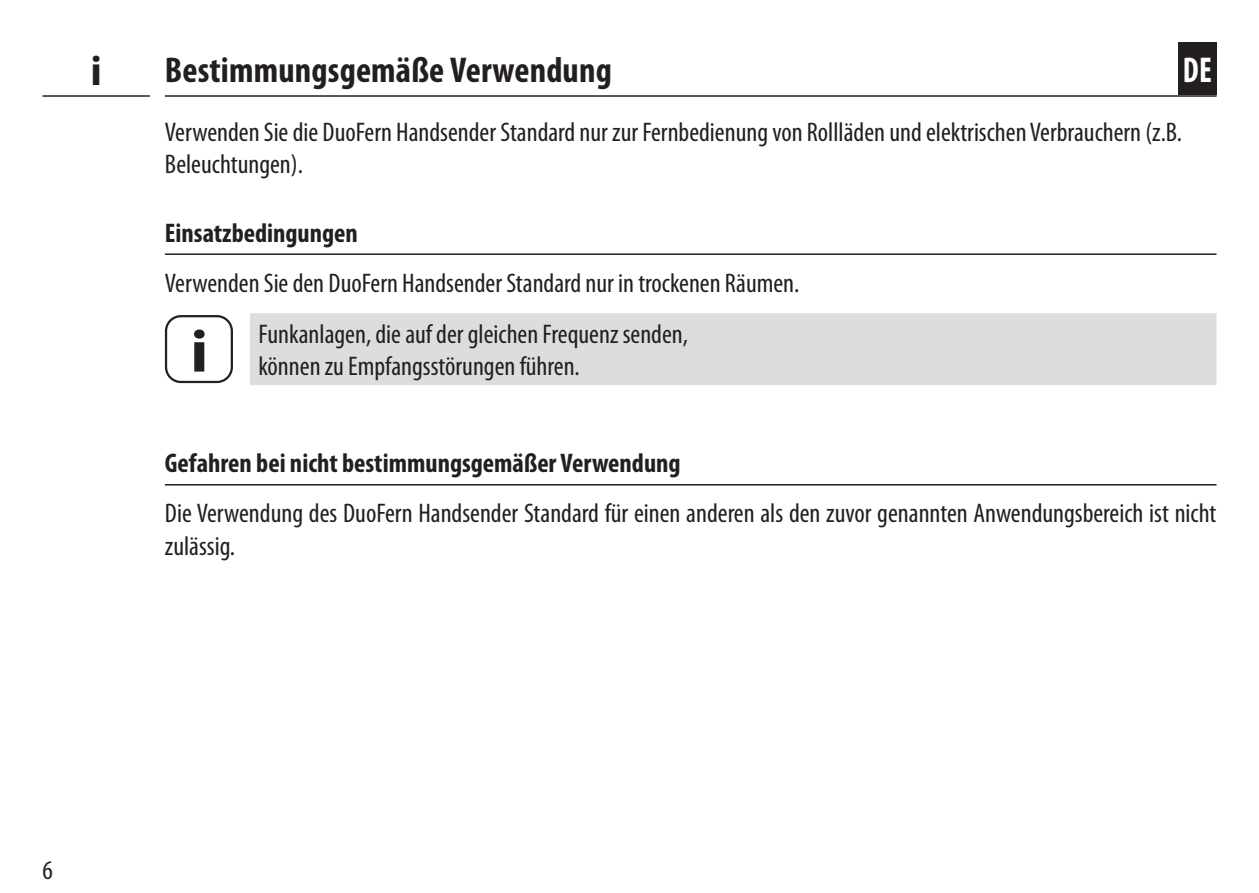
<style>
.page{position:relative;width:1259px;height:893px;background:#fff}
.page>*{position:absolute;margin:0;border:0;box-sizing:border-box;transform-origin:0 0}
.INFO-Icon{font:700 60px "Myriad Pro";color:#231f20;scale:1.1 1}
.Informations_-_Icon{font:700 42px "Myriad Pro";color:#231f20}
.Kapitelüberschriften{font:700 condensed 36px "Myriad Pro";letter-spacing:.005em;color:#231f20}
.t1{font:700 condensed 36px "Myriad Pro";color:#fff;scale:.9 1}
.Fließtext_-_DE{font:condensed 27px/32.4px "Myriad Pro";color:#231f20}
.Nützliche_Infos_2_Ze{font:condensed 27px/32.4px "Myriad Pro";color:#231f20}
.Untertitel_mit_Linie{font:700 condensed 27px "Myriad Pro";color:#231f20}
</style>
<div class="page">
<hr style="left:165px;top:95px;width:1051px;height:2px;background:#231f20">
<hr style="left:42px;top:95px;width:108px;height:2px;background:#231f20">
<div style="left:1178px;top:42px;width:38px;height:53px;background:#231f20"></div>
<hr style="left:165px;top:253px;width:1051px;height:2px;background:#231f20">
<div style="left:250px;top:313px;width:966px;height:72px;background:#dcdddf"></div>
<hr style="left:165px;top:484px;width:1051px;height:2px;background:#231f20">
<div style="left:165px;top:315px;width:68px;height:68px;border:2px solid #231f20;border-radius:15px"></div>
<p class="Informations_-_Icon" style="left:90px;top:47px;width:13px">i</p>
<p class="Kapitelüberschriften" style="left:165px;top:51px;width:448px">Bestimmungsgemäße Verwendung</p>
<h3 class="t1" style="left:1183px;top:50px;width:34px">DE</h3>
<p class="Fließtext_-_DE" style="left:165px;top:116px;width:1018px">Verwenden Sie die DuoFern Handsender Standard nur zur Fernbedienung von Rollläden und elektrischen Verbrauchern (z.B.<br>Beleuchtungen).</p>
<p class="Untertitel_mit_Linie" style="left:165px;top:218px;width:194px">Einsatzbedingungen</p>
<p class="Fließtext_-_DE" style="left:165px;top:267px;width:636px">Verwenden Sie den DuoFern Handsender Standard nur in trockenen Räumen.</p>
<p class="INFO-Icon" style="left:190px;top:318px;width:18px">i</p>
<p class="Nützliche_Infos_2_Ze" style="left:258px;top:318px;width:431px">Funkanlagen, die auf der gleichen Frequenz senden, können zu Empfangsstörungen führen.</p>
<p class="Untertitel_mit_Linie" style="left:165px;top:448px;width:517px">Gefahren bei nicht bestimmungsgemäßer Verwendung</p>
<p class="Fließtext_-_DE" style="left:165px;top:498px;width:1053px">Die Verwendung des DuoFern Handsender Standard für einen anderen als den zuvor genannten Anwendungsbereich ist nicht zulässig.</p>
<p class="Fließtext_-_DE" style="left:42px;top:855px;width:12px">6</p>
</div>
